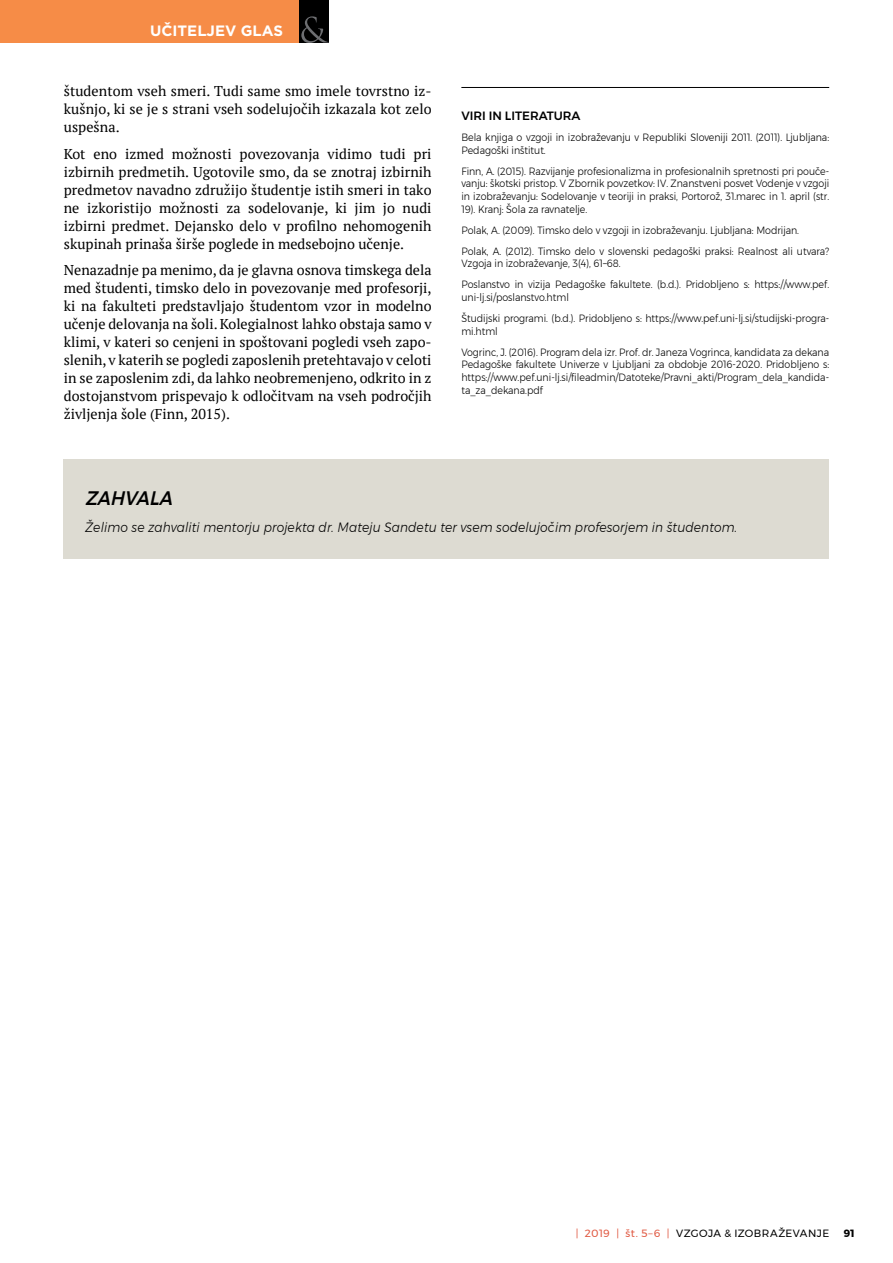
<style>
.page{position:relative;width:893px;height:1263px;background:#fff}
.page>*{position:absolute;margin:0;border:0;box-sizing:border-box;transform-origin:0 0}
.t1{font:italic 500 19.5px "Montserrat";color:#000;scale:.9 1}
.t2{font:700 15px "Gotham";color:#fff}
.t3{font:14.25px/18px "PT Serif";color:#000;text-align:justify}
.t4{font:italic 300 13.5px "Montserrat";letter-spacing:.01em;color:#000;scale:.9 1}
.t5{font:500 12px "Montserrat";color:#000}
.t6{font:300 10.5px/12.6px "Montserrat";color:#000;scale:.9 1}
.t7{font:10.5px "Montserrat";letter-spacing:.04em;color:#000}
.t8{font:700 10.5px "Montserrat";color:#000}
.s1{color:#e05942}
</style>
<div class="page">
<div style="left:0;top:0;width:299px;height:43px;background:#f68c47"></div>
<div style="left:299px;top:0;width:29px;height:43px;background:#000"></div>
<svg style="left:301px;top:16px;width:27px;height:27px"></svg>
<div style="left:64px;top:459px;width:765px;height:100px;background:#dddbd2"></div>
<hr style="left:461px;top:87px;width:368px;height:1px;background:#000">
<h2 class="t2" style="left:150px;top:21px;width:135px">UČITELJEV GLAS</h2>
<h3 class="t3" style="left:64px;top:82px;width:369px">študentom vseh smeri. Tudi same smo imele tovrstno iz&shy;kušnjo, ki se je s strani vseh sodelujočih izkazala kot zelo uspešna.</h3>
<p class="t3" style="left:64px;top:144px;width:369px">Kot eno izmed možnosti povezovanja vidimo tudi pri izbirnih predmetih. Ugotovile smo, da se znotraj izbirnih predmetov navadno združijo študentje istih smeri in tako ne izkoristijo možnosti za sodelovanje, ki jim jo nudi izbirni predmet. Dejansko delo v profilno nehomogenih skupinah prinaša širše poglede in medsebojno učenje.</p>
<p class="t3" style="left:64px;top:261px;width:369px">Nenazadnje pa menimo, da je glavna osnova timskega dela med študenti, timsko delo in povezovanje med profesorji, ki na fakulteti predstavljajo študentom vzor in modelno učenje delovanja na šoli. Kolegialnost lahko obstaja samo v klimi, v kateri so cenjeni in spoštovani pogledi vseh zapo&shy;slenih, v katerih se pogledi zaposlenih pretehtavajo v celoti in se zaposlenim zdi, da lahko neobremenjeno, odkrito in z dostojanstvom prispevajo k odločitvam na vseh področjih življenja šole (Finn, 2015).</p>
<p class="t5" style="left:461px;top:106px;width:121px">VIRI IN LITERATURA</p>
<p class="t6" style="left:461px;top:131px;width:410px">Bela knjiga o vzgoji in izobraževanju v Republiki Sloveniji 2011. (2011). Ljubljana:<br>Pedagoški inštitut.</p>
<p class="t6" style="left:461px;top:165px;width:410px;text-align:justify">Finn, A. (2015). Razvijanje profesionalizma in profesionalnih spretnosti pri pouče&shy;vanju: škotski pristop. V Zbornik povzetkov: IV. Znanstveni posvet Vodenje v vzgoji in izobraževanju: Sodelovanje v teoriji in praksi, Portorož, 31.marec in 1. april (str.<br>19). Kranj: Šola za ravnatelje.</p>
<p class="t6" style="left:461px;top:219px;width:410px;line-height:21.1px">Polak, A. (2009). Timsko delo v vzgoji in izobraževanju. Ljubljana: Modrijan.<br>Polak, A. (2012). Timsko delo v slovenski pedagoški praksi: Realnost ali utvara?</p>
<p class="t6" style="left:461px;top:253px;width:410px;line-height:21.1px">Vzgoja in izobraževanje, 3(4), 61–68.<br>Poslanstvo in vizija Pedagoške fakultete. (b.d.). Pridobljeno s: https://www.pef.</p>
<p class="t6" style="left:461px;top:287px;width:410px;line-height:21.1px">uni-lj.si/poslanstvo.html<br>Študijski programi. (b.d.). Pridobljeno s: https://www.pef.uni-lj.si/studijski-progra-</p>
<p class="t6" style="left:461px;top:320px;width:410px;line-height:21.1px">mi.html<br>Vogrinc, J. (2016). Program dela izr. Prof. dr. Janeza Vogrinca, kandidata za dekana</p>
<p class="t6" style="left:461px;top:358px;width:410px;text-align:justify">Pedagoške fakultete U niverze v Ljubljani za obdobje 2016-2020. Pridobljeno s: https://www.pef.uni-lj.si/fileadmin/Datoteke/Pravni_akti/Program_dela_kandida&shy;ta_za_dekana.pdf</p>
<h1 class="t1" style="left:85px;top:483px;width:105px">ZAHVALA</h1>
<p class="t4" style="left:85px;top:517px;width:726px">Želimo se zahvaliti mentorju projekta dr. Mateju Sandetu ter vsem sodelujočim profesorjem in študentom.</p>
<p class="t7" style="left:576px;top:1225px;width:253px"><span class="s1">| 2019 | ŠT. 5–6 |</span> VZGOJA &amp; IZOBRAŽEVANJE</p>
<p class="t8" style="left:844px;top:1225px;width:12px">91</p>
</div>
